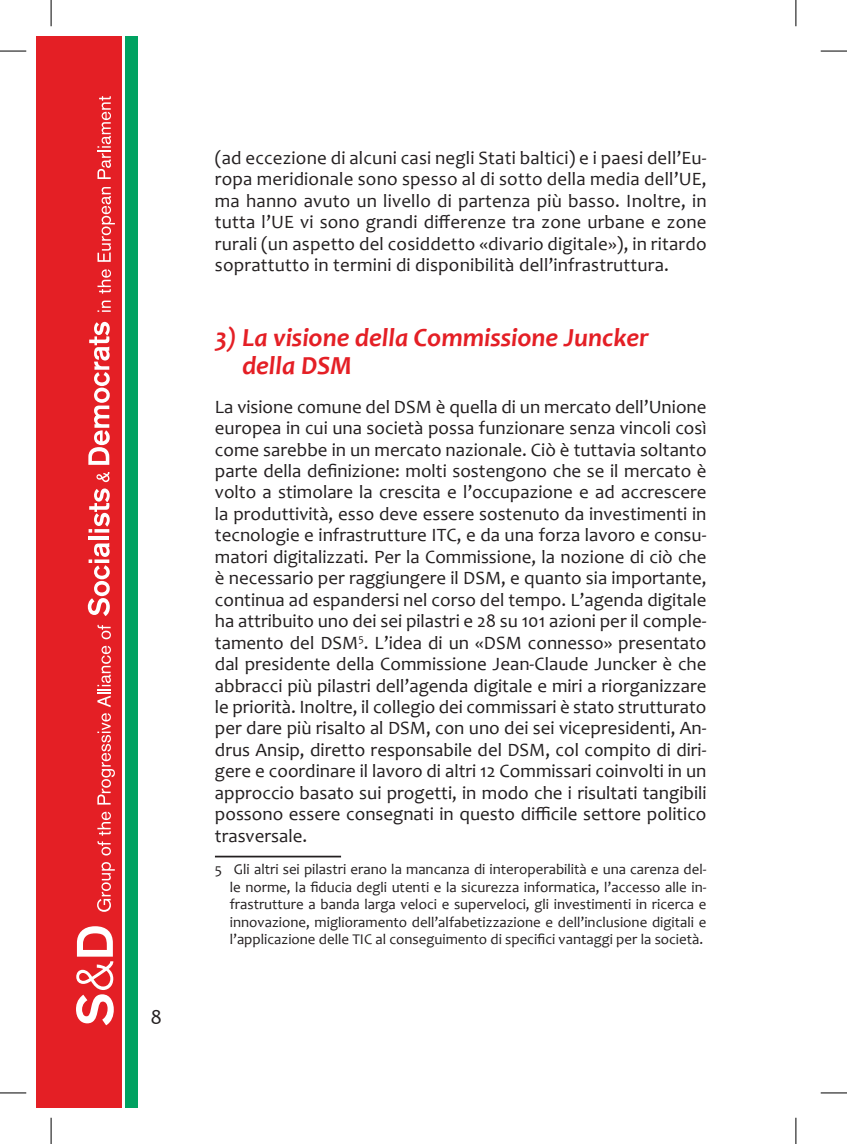
<style>
.page{position:relative;width:847px;height:1144px;background:#fff}
.page>*{position:absolute;margin:0;border:0;box-sizing:border-box;transform-origin:0 0}
.t1{font:italic 700 26.25px/28px "Candara";color:#e41f25}
.t2{font:21px "Candara";color:#231f20}
.t3{font:18.9px/21.5px "Candara";letter-spacing:.005em;color:#231f20;text-align:justify}
.t4{font:14.88px/17.5px "Candara";color:#231f20;text-align:justify}
</style>
<div class="page">
<div style="left:125px;top:36px;width:13px;height:1072px;background:#00a261"></div>
<div style="left:36px;top:36px;width:85px;height:1072px;background:#e41f25"></div>
<svg style="left:76px;top:926px;width:38px;height:99px"></svg>
<svg style="left:97px;top:862px;width:18px;height:50px"></svg>
<svg style="left:97px;top:812px;width:14px;height:43px"></svg>
<svg style="left:97px;top:713px;width:18px;height:91px"></svg>
<svg style="left:97px;top:646px;width:14px;height:61px"></svg>
<svg style="left:97px;top:625px;width:14px;height:14px"></svg>
<svg style="left:88px;top:543px;width:22px;height:73px"></svg>
<hr style="left:88px;top:536px;width:21px;height:4px;background:#fff">
<svg style="left:89px;top:488px;width:21px;height:45px"></svg>
<svg style="left:96px;top:472px;width:13px;height:10px"></svg>
<svg style="left:88px;top:322px;width:22px;height:143px"></svg>
<svg style="left:97px;top:301px;width:14px;height:11px"></svg>
<svg style="left:97px;top:269px;width:14px;height:25px"></svg>
<svg style="left:97px;top:187px;width:18px;height:75px"></svg>
<svg style="left:97px;top:96px;width:14px;height:83px"></svg>
<hr style="left:215px;top:856px;width:126px;height:1px;background:#231f20">
<svg style="left:0;top:51px;width:26px;height:1px"></svg>
<svg style="left:820px;top:51px;width:26px;height:1px"></svg>
<svg style="left:0;top:1092px;width:26px;height:1px"></svg>
<svg style="left:820px;top:1092px;width:26px;height:1px"></svg>
<svg style="left:51px;top:0;width:1px;height:26px"></svg>
<svg style="left:51px;top:1118px;width:1px;height:26px"></svg>
<svg style="left:795px;top:0;width:1px;height:26px"></svg>
<svg style="left:795px;top:1118px;width:1px;height:26px"></svg>
<p class="t2" style="left:150px;top:1004px;width:13px">8</p>
<p class="t3" style="left:215px;top:147px;width:493px">(ad eccezione di alcuni casi negli Stati baltici) e i paesi dell’Eu&shy;ropa meridionale sono spesso al di sotto della media dell’UE, ma hanno avuto un livello di partenza più basso. Inoltre, in tutta l’UE vi sono grandi differenze tra zone urbane e zone rurali (un aspetto del cosiddetto «divario digitale»), in ritardo soprattutto in termini di disponibilità dell’infrastruttura.</p>
<h1 class="t1" style="left:242px;top:323px;width:408px;text-indent:-27px">3) La visione della Commissione Juncker della DSM</h1>
<p class="t3" style="left:215px;top:396px;width:493px">La visione comune del DSM è quella di un mercato dell’Unione europea in cui una società possa funzionare senza vincoli così come sarebbe in un mercato nazionale. Ciò è tuttavia soltanto parte della definizione: molti sostengono che se il mercato è volto a stimolare la crescita e l’occupazione e ad accrescere la produttività, esso deve essere sostenuto da investimenti in tecnologie e infrastrutture ITC, e da una forza lavoro e consu&shy;matori digitalizzati. Per la Commissione, la nozione di ciò che è necessario per raggiungere il DSM, e quanto sia importante, continua ad espandersi nel corso del tempo. L’agenda digitale ha attribuito uno dei sei pilastri e 28 su 101 azioni per il comple&shy;tamento del DSM<sup>5</sup>. L’idea di un «DSM connesso» presentato dal presidente della Commissione Jean-Claude Juncker è che abbracci più pilastri dell’agenda digitale e miri a riorganizzare le priorità. Inoltre, il collegio dei commissari è stato strutturato per dare più risalto al DSM, con uno dei sei vicepresidenti, An&shy;drus Ansip, diretto responsabile del DSM, col compito di diri&shy;gere e coordinare il lavoro di altri 12 Commissari coinvolti in un approccio basato sui progetti, in modo che i risultati tangibili possono essere consegnati in questo difficile settore politico trasversale.</p>
<p class="t4" style="left:230px;top:860px;width:478px;text-indent:-15px">5 Gli altri sei pilastri erano la mancanza di interoperabilità e una carenza del&shy;le norme, la fiducia degli utenti e la sicurezza informatica, l’accesso alle in&shy;frastrutture a banda larga veloci e superveloci, gli investimenti in ricerca e innovazione, miglioramento dell’alfabetizzazione e dell’inclusione digitali e l’applicazione delle TIC al conseguimento di specifici vantaggi per la società.</p>
</div>
